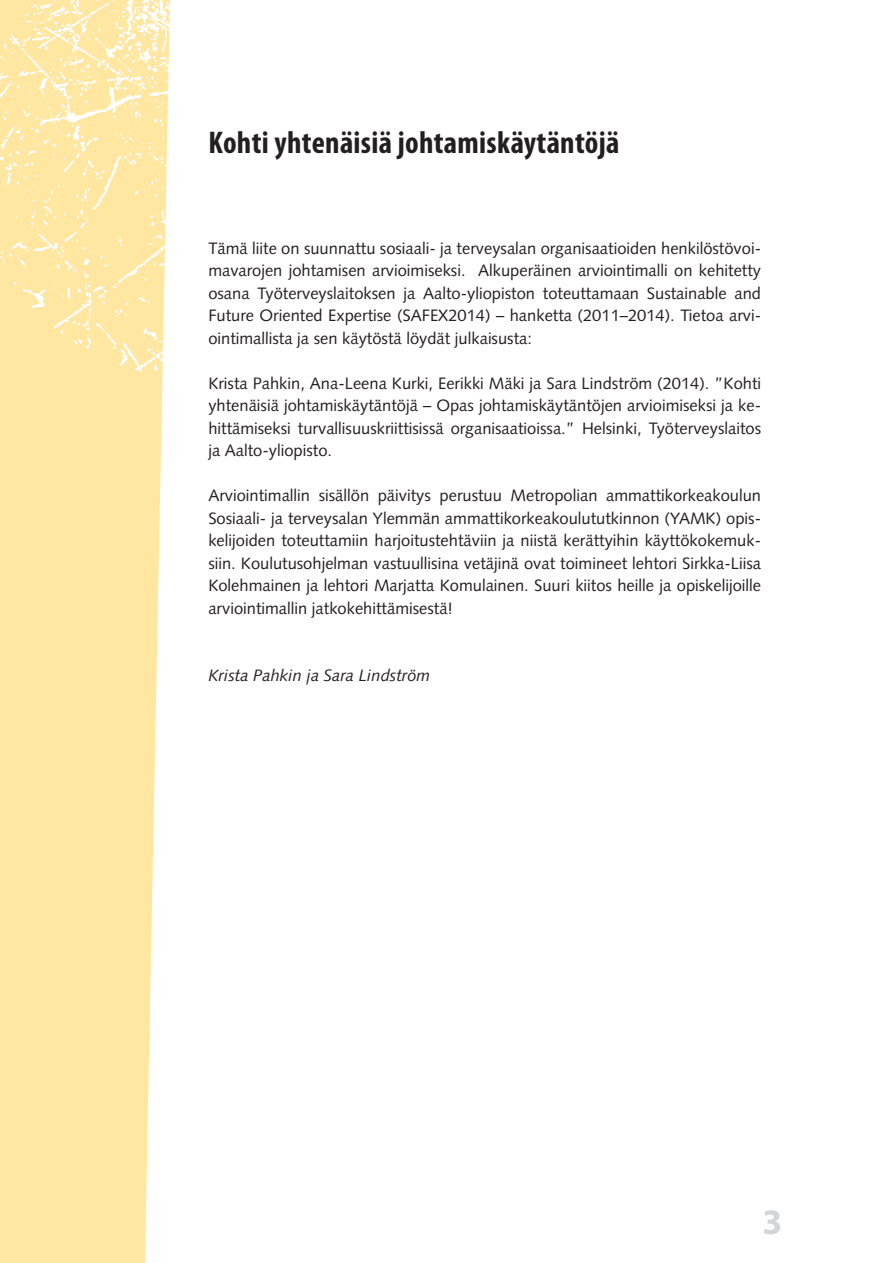
<style>
.page{position:relative;width:893px;height:1263px;background:#fff}
.page>*{position:absolute;margin:0;border:0;box-sizing:border-box;transform-origin:0 0}
.t1{font:700 36px "Myriad Pro";color:#d4d5d7}
.O2U{font:700 condensed 31.5px "Myriad Pro";letter-spacing:.01em;color:#231f20}
.t1-2{font:16.5px/22.5px "Syntax";color:#231f20;text-align:justify}
.t1-3{font:italic 16.5px "Syntax";color:#231f20}
</style>
<div class="page">
<div style="left:0;top:377px;width:163px;height:886px;background:#ffe6a1"></div>
<img style="left:0;top:0;width:170px;height:377px">
<p class="O2U" style="left:208px;top:123px;width:413px">Kohti yhtenäisiä johtamiskäytäntöjä</p>
<p class="t1-2" style="left:208px;top:237px;width:554px">Tämä liite on suunnattu sosiaali- ja terveysalan organisaatioiden henkilöstövoi&shy;mavarojen johtamisen arvioimiseksi. Alkuperäinen arviointimalli on kehitetty osana Työterveyslaitoksen ja Aalto-yliopiston toteuttamaan Sustainable and Future Oriented Expertise (SAFEX2014) – hanketta (2011–2014). Tietoa arvi&shy;ointimallista ja sen käytöstä löydät julkaisusta:</p>
<p class="t1-2" style="left:208px;top:372px;width:554px">Krista Pahkin, Ana-Leena Kurki, Eerikki Mäki ja Sara Lindström (2014). ”Kohti yhtenäisiä johtamiskäytäntöjä – Opas johtamiskäytäntöjen arvioimiseksi ja ke&shy;hittämiseksi turvallisuuskriittisissä organisaatioissa.” Helsinki, Työterveyslaitos ja Aalto-yliopisto.</p>
<p class="t1-2" style="left:208px;top:484px;width:554px">Arviointimallin sisällön päivitys perustuu Metropolian ammattikorkeakoulun Sosiaali- ja terveysalan Ylemmän ammattikorkeakoulututkinnon (YAMK) opis&shy;kelijoiden toteuttamiin harjoitustehtäviin ja niistä kerättyihin käyttökokemuk&shy;siin. Koulutusohjelman vastuullisina vetäjinä ovat toimineet lehtori Sirkka-Liisa Kolehmainen ja lehtori Marjatta Komulainen. Suuri kiitos heille ja opiskelijoille arviointimallin jatkokehittämisestä!</p>
<p class="t1-3" style="left:208px;top:666px;width:223px">Krista Pahkin ja Sara Lindström</p>
<h1 class="t1" style="left:762px;top:1198px;width:21px">3</h1>
</div>
